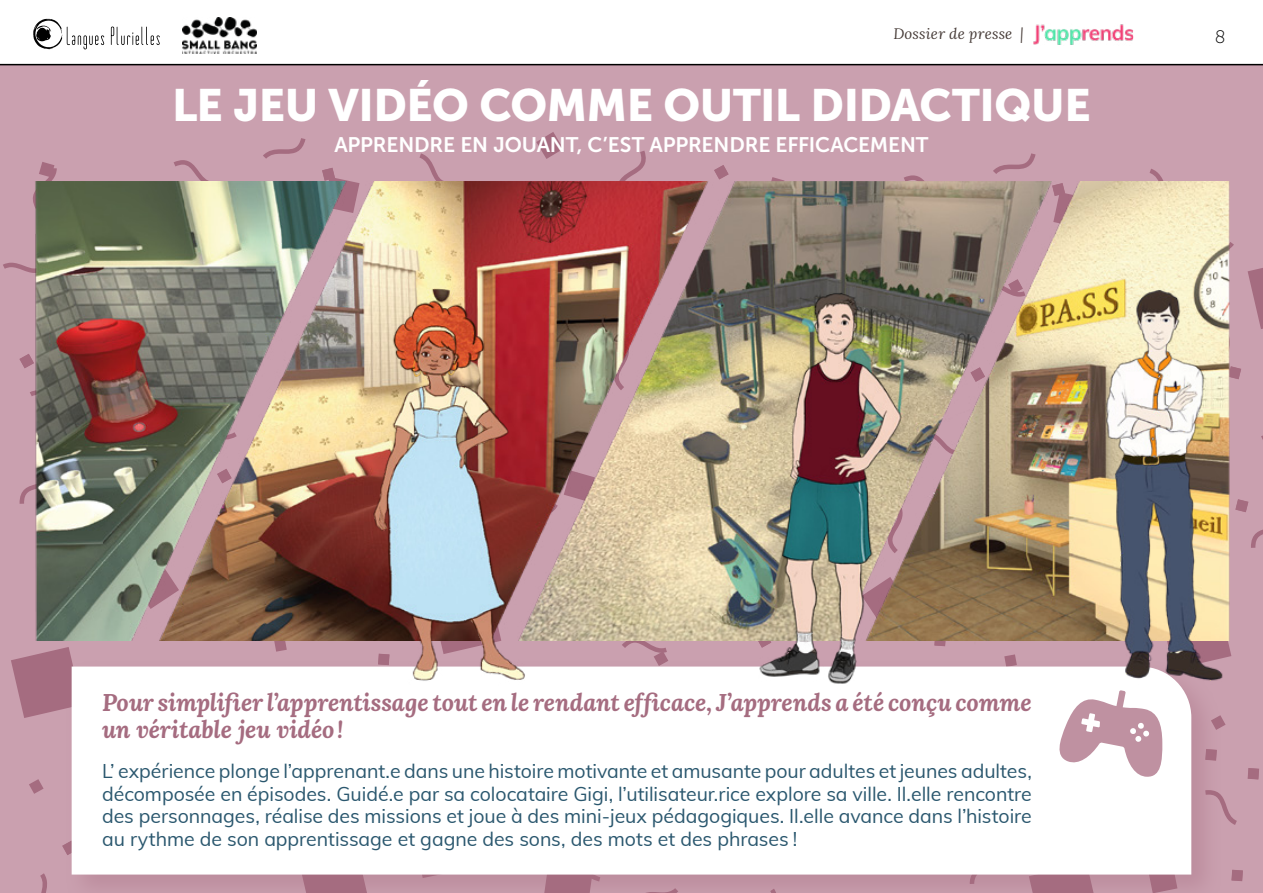
<style>
.page{position:relative;width:1263px;height:893px;background:#fff}
.page>*{position:absolute;margin:0;border:0;box-sizing:border-box;transform-origin:0 0}
.t1{font:45px "Museo Sans 900";letter-spacing:-.015em;color:#fff}
.t2{font:italic 700 24px/27px "Lora";letter-spacing:-.005em;color:#a56c80}
.t3{font:21px "Museo Sans 700";letter-spacing:-.01em;color:#fff}
.t4{font:19.5px/22.5px "Muli";letter-spacing:-.005em;color:#2a576e;text-align:justify}
.t5{font:18px "Museo Sans 100";color:#000}
.t6{font:italic 15px "Lora";letter-spacing:.01em;color:#453a36}
</style>
<div class="page">
<div style="left:0;top:65px;width:1263px;height:828px;background:#caa0af"></div>
<svg style="left:19px;top:485px;width:15px;height:19px"></svg>
<svg style="left:3px;top:262px;width:31px;height:11px"></svg>
<svg style="left:30px;top:391px;width:4px;height:5px"></svg>
<svg style="left:19px;top:354px;width:15px;height:14px"></svg>
<svg style="left:174px;top:160px;width:39px;height:22px"></svg>
<svg style="left:11px;top:647px;width:61px;height:71px"></svg>
<svg style="left:62px;top:844px;width:3px;height:7px"></svg>
<svg style="left:419px;top:153px;width:34px;height:29px"></svg>
<svg style="left:617px;top:151px;width:32px;height:31px"></svg>
<svg style="left:263px;top:138px;width:42px;height:21px"></svg>
<svg style="left:40px;top:873px;width:7px;height:20px"></svg>
<svg style="left:536px;top:132px;width:27px;height:27px"></svg>
<svg style="left:33px;top:162px;width:24px;height:42px"></svg>
<svg style="left:322px;top:168px;width:31px;height:14px"></svg>
<svg style="left:274px;top:640px;width:13px;height:12px"></svg>
<svg style="left:29px;top:779px;width:15px;height:15px"></svg>
<svg style="left:904px;top:175px;width:39px;height:7px"></svg>
<svg style="left:714px;top:165px;width:15px;height:15px"></svg>
<svg style="left:1231px;top:870px;width:12px;height:11px"></svg>
<svg style="left:1247px;top:768px;width:12px;height:11px"></svg>
<svg style="left:1229px;top:242px;width:5px;height:22px"></svg>
<svg style="left:1149px;top:169px;width:34px;height:13px"></svg>
<svg style="left:1222px;top:797px;width:15px;height:28px"></svg>
<svg style="left:993px;top:153px;width:42px;height:21px"></svg>
<svg style="left:759px;top:177px;width:28px;height:5px"></svg>
<svg style="left:1222px;top:722px;width:3px;height:5px"></svg>
<svg style="left:622px;top:640px;width:46px;height:19px"></svg>
<div style="left:65px;top:659px;width:1157px;height:234px;background:#a56c80;opacity:.37"></div>
<div style="left:72px;top:666px;width:1119px;height:208px;background:#fff"></div>
<svg style="left:1046px;top:722px;width:121px;height:55px"></svg>
<img style="left:34px;top:182px;width:1195px;height:458px">
<img style="left:668px;top:268px;width:313px;height:425px">
<img style="left:1000px;top:264px;width:263px;height:458px">
<img style="left:364px;top:289px;width:185px;height:398px">
<svg style="left:111px;top:26px;width:49px;height:19px"></svg>
<svg style="left:33px;top:19px;width:71px;height:30px"></svg>
<img style="left:183px;top:17px;width:74px;height:36px">
<hr style="left:0;top:64px;width:1263px;height:1px;background:#000">
<img style="left:1033px;top:24px;width:100px;height:21px">
<p class="t6" style="left:893px;top:23px;width:132px">Dossier de presse |</p>
<p class="t5" style="left:1215px;top:27px;width:12px">8</p>
<h1 class="t1" style="left:172px;top:80px;width:920px">LE JEU VIDÉO COMME OUTIL DIDACTIQUE</h1>
<p class="t3" style="left:334px;top:133px;width:596px">APPRENDRE EN JOUANT, C’EST APPRENDRE EFFICACEMENT</p>
<p class="t2" style="left:102px;top:688px;width:931px">Pour simplifier l’apprentissage tout en le rendant efficace, J’apprends a été conçu comme un véritable jeu vidéo!</p>
<p class="t4" style="left:102px;top:759px;width:931px">L’ expérience plonge l’apprenant.e dans une histoire motivante et amusante pour adultes et jeunes adultes, décomposée en épisodes. Guidé.e par sa colocataire Gigi, l’utilisateur.rice explore sa ville. Il.elle rencontre des personnages, réalise des missions et joue à des mini-jeux pédagogiques. Il.elle avance dans l’histoire au rythme de son apprentissage et gagne des sons, des mots et des phrases !</p>
</div>
